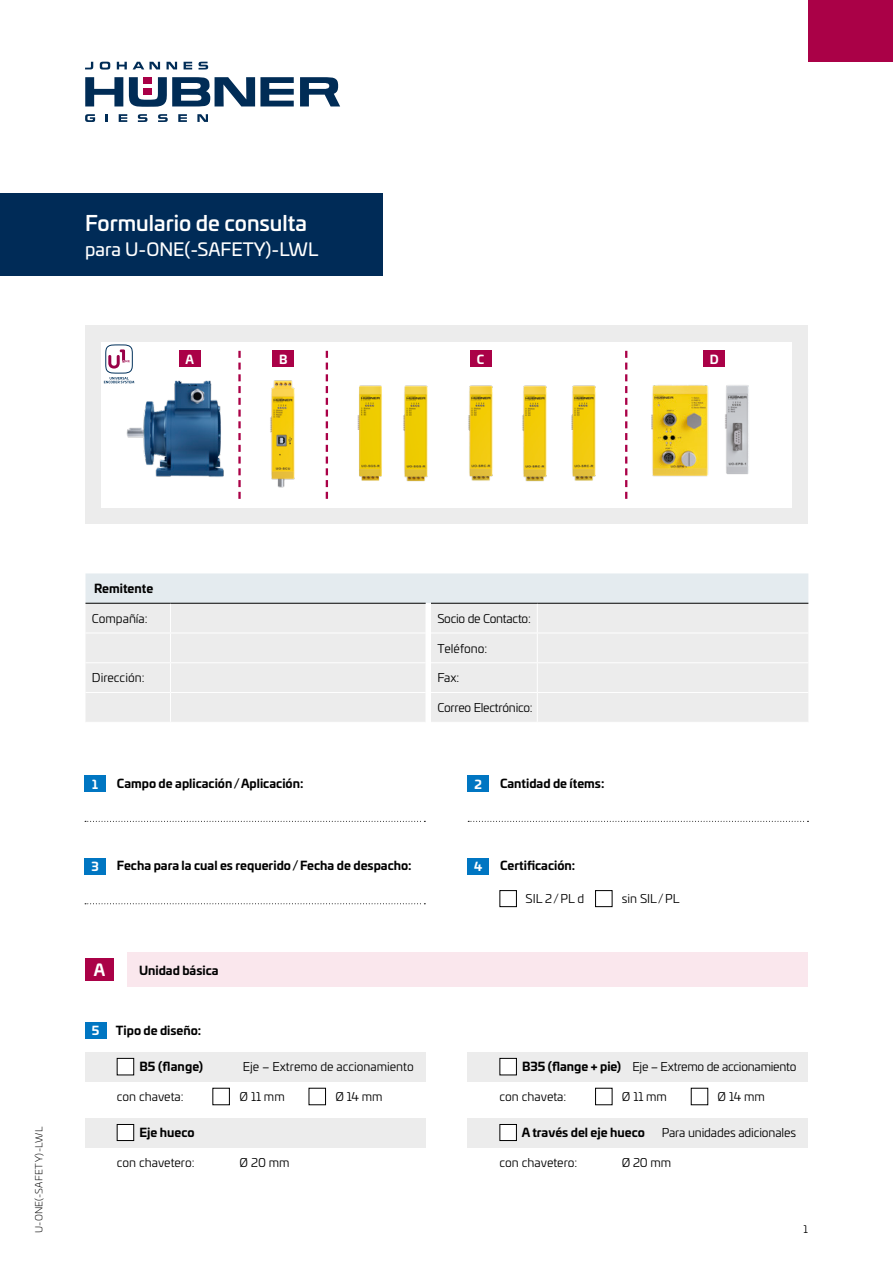
<style>
.page{position:relative;width:893px;height:1263px;background:#fff}
.page>*{position:absolute;margin:0;border:0;box-sizing:border-box;transform-origin:0 0}
.t1{font:500 21px "Univia Pro";color:#fff}
.t2{font:18px "Univia Pro";color:#fff}
.t3{font:700 16.05px "Univia Pro";color:#fff}
.t4{font:12px "Univia Pro";letter-spacing:-.005em;color:#000}
.t5{font:700 12px "Univia Pro";color:#000}
.t6{font:700 12px "Univia Pro";color:#fff}
.t7{font:10.5px "Univia Pro";color:#000}
.t8{font:300 9.75px "Univia Pro";letter-spacing:.03em;color:#000}
</style>
<div class="page">
<svg style="left:85px;top:77px;width:38px;height:29px"></svg>
<svg style="left:300px;top:77px;width:40px;height:29px"></svg>
<svg style="left:129px;top:77px;width:165px;height:30px"></svg>
<svg style="left:100px;top:62px;width:10px;height:8px"></svg>
<svg style="left:117px;top:62px;width:10px;height:7px"></svg>
<svg style="left:133px;top:62px;width:27px;height:7px"></svg>
<svg style="left:167px;top:62px;width:10px;height:7px"></svg>
<svg style="left:184px;top:62px;width:8px;height:7px"></svg>
<svg style="left:199px;top:62px;width:9px;height:8px"></svg>
<svg style="left:85px;top:62px;width:8px;height:7px"></svg>
<div style="left:143px;top:77px;width:9px;height:7px;background:#a90047"></div>
<div style="left:143px;top:88px;width:9px;height:7px;background:#a90047"></div>
<svg style="left:158px;top:114px;width:10px;height:8px"></svg>
<svg style="left:138px;top:114px;width:9px;height:8px"></svg>
<svg style="left:119px;top:114px;width:8px;height:8px"></svg>
<svg style="left:178px;top:114px;width:9px;height:8px"></svg>
<svg style="left:197px;top:114px;width:11px;height:8px"></svg>
<svg style="left:106px;top:114px;width:2px;height:8px"></svg>
<svg style="left:85px;top:114px;width:10px;height:8px"></svg>
<div style="left:808px;top:0;width:85px;height:62px;background:#aa0147"></div>
<div style="left:0;top:193px;width:383px;height:83px;background:#002b57"></div>
<div style="left:85px;top:776px;width:21px;height:16px;background:#0076c2"></div>
<div style="left:85px;top:858px;width:21px;height:16px;background:#0076c2"></div>
<div style="left:468px;top:858px;width:21px;height:16px;background:#0076c2"></div>
<div style="left:468px;top:776px;width:21px;height:16px;background:#0076c2"></div>
<svg style="left:85px;top:821px;width:340px;height:1px"></svg>
<svg style="left:85px;top:903px;width:340px;height:1px"></svg>
<svg style="left:468px;top:821px;width:340px;height:1px"></svg>
<div style="left:85px;top:326px;width:723px;height:198px;background:#ececec"></div>
<div style="left:101px;top:342px;width:691px;height:165px;background:#fff"></div>
<svg style="left:625px;top:351px;width:2px;height:18px"></svg>
<svg style="left:326px;top:351px;width:2px;height:18px"></svg>
<svg style="left:238px;top:351px;width:3px;height:148px"></svg>
<div style="left:179px;top:350px;width:21px;height:17px;background:#aa0147"></div>
<div style="left:273px;top:350px;width:21px;height:17px;background:#aa0147"></div>
<div style="left:470px;top:350px;width:21px;height:17px;background:#aa0147"></div>
<div style="left:704px;top:350px;width:21px;height:17px;background:#aa0147"></div>
<svg style="left:104px;top:344px;width:29px;height:39px"></svg>
<div style="left:500px;top:890px;width:17px;height:17px;border:1px solid #000"></div>
<div style="left:595px;top:890px;width:17px;height:17px;border:1px solid #000"></div>
<div style="left:128px;top:953px;width:680px;height:34px;background:#fae7ed"></div>
<div style="left:85px;top:959px;width:29px;height:22px;background:#aa0147"></div>
<div style="left:85px;top:1022px;width:21px;height:16px;background:#0076c2"></div>
<div style="left:309px;top:1088px;width:17px;height:17px;border:1px solid #000"></div>
<div style="left:213px;top:1088px;width:17px;height:17px;border:1px solid #000"></div>
<div style="left:595px;top:1088px;width:17px;height:17px;border:1px solid #000"></div>
<div style="left:85px;top:1052px;width:340px;height:29px;background:#ececec"></div>
<div style="left:85px;top:1118px;width:340px;height:29px;background:#ececec"></div>
<div style="left:468px;top:1118px;width:340px;height:29px;background:#ececec"></div>
<div style="left:468px;top:1052px;width:340px;height:29px;background:#ececec"></div>
<div style="left:117px;top:1058px;width:17px;height:17px;background:#fff"></div>
<div style="left:117px;top:1058px;width:17px;height:17px;border:1px solid #000"></div>
<div style="left:500px;top:1058px;width:16px;height:17px;background:#fff"></div>
<div style="left:500px;top:1058px;width:17px;height:17px;border:1px solid #000"></div>
<div style="left:117px;top:1124px;width:17px;height:16px;background:#fff"></div>
<div style="left:117px;top:1124px;width:17px;height:17px;border:1px solid #000"></div>
<div style="left:500px;top:1124px;width:16px;height:16px;background:#fff"></div>
<div style="left:500px;top:1124px;width:17px;height:17px;border:1px solid #000"></div>
<div style="left:85px;top:573px;width:723px;height:149px;background:#ececec"></div>
<hr style="left:85px;top:603px;width:86px;height:1px;background:#000">
<hr style="left:171px;top:603px;width:255px;height:1px;background:#000">
<hr style="left:431px;top:603px;width:106px;height:1px;background:#000">
<hr style="left:537px;top:603px;width:271px;height:1px;background:#000">
<img style="left:651px;top:385px;width:38px;height:92px">
<img style="left:689px;top:385px;width:60px;height:92px">
<img style="left:238px;top:372px;width:57px;height:124px">
<img style="left:325px;top:369px;width:42px;height:130px">
<img style="left:367px;top:385px;width:61px;height:97px">
<img style="left:468px;top:385px;width:18px;height:96px">
<img style="left:486px;top:385px;width:48px;height:97px">
<img style="left:534px;top:369px;width:94px;height:130px">
<img style="left:119px;top:372px;width:121px;height:122px">
<h1 class="t1" style="left:85px;top:207px;width:223px">Formulario de consulta</h1>
<h2 class="t2" style="left:85px;top:235px;width:235px">para U-ONE(-SAFETY)-LWL</h2>
<p class="t6" style="left:186px;top:349px;width:10px">A</p>
<p class="t6" style="left:279px;top:349px;width:10px">B</p>
<p class="t6" style="left:477px;top:349px;width:9px">C</p>
<p class="t6" style="left:710px;top:349px;width:10px">D</p>
<p class="t8" style="left:32px;top:1233px;width:108px;rotate:-90deg">U-ONE(-SAFETY)-LWL</p>
<p class="t5" style="left:94px;top:579px;width:61px">Remitente</p>
<p class="t4" style="left:92px;top:610px;width:57px">Compañía:</p>
<p class="t4" style="left:437px;top:610px;width:95px">Socio de Contacto:</p>
<p class="t4" style="left:437px;top:639px;width:51px">Teléfono:</p>
<p class="t4" style="left:92px;top:669px;width:54px">Dirección:</p>
<p class="t4" style="left:437px;top:669px;width:23px">Fax:</p>
<p class="t4" style="left:437px;top:699px;width:97px">Correo Electrónico:</p>
<p class="t5" style="left:117px;top:774px;width:188px">Campo de aplicación/Aplicación:</p>
<p class="t6" style="left:92px;top:774px;width:7px">1</p>
<p class="t5" style="left:500px;top:774px;width:106px">Cantidad de ítems:</p>
<p class="t6" style="left:475px;top:774px;width:9px">2</p>
<p class="t5" style="left:117px;top:856px;width:296px">Fecha para la cual es requerido/Fecha de despacho:</p>
<p class="t5" style="left:500px;top:856px;width:77px">Certificación:</p>
<p class="t6" style="left:92px;top:857px;width:9px">3</p>
<p class="t6" style="left:474px;top:857px;width:10px">4</p>
<p class="t4" style="left:526px;top:890px;width:60px">SIL 2/PL d</p>
<p class="t4" style="left:622px;top:890px;width:59px">sin SIL/PL</p>
<h3 class="t3" style="left:94px;top:957px;width:13px">A</h3>
<p class="t5" style="left:139px;top:961px;width:81px">Unidad básica</p>
<p class="t6" style="left:92px;top:1021px;width:9px">5</p>
<p class="t5" style="left:116px;top:1021px;width:87px">Tipo de diseño:</p>
<p class="t5" style="left:139px;top:1057px;width:65px">B5 (flange)</p>
<p class="t5" style="left:522px;top:1057px;width:101px">B35 (flange + pie)</p>
<p class="t4" style="left:243px;top:1058px;width:172px">Eje – Extremo de accionamiento</p>
<p class="t4" style="left:632px;top:1058px;width:166px">Eje – Extremo de accionamiento</p>
<p class="t4" style="left:117px;top:1088px;width:68px">con chaveta:</p>
<p class="t4" style="left:240px;top:1088px;width:47px">Ø 11 mm</p>
<p class="t4" style="left:718px;top:1088px;width:49px">Ø 14 mm</p>
<p class="t4" style="left:335px;top:1088px;width:49px">Ø 14 mm</p>
<p class="t4" style="left:500px;top:1088px;width:68px">con chaveta:</p>
<p class="t4" style="left:622px;top:1088px;width:47px">Ø 11 mm</p>
<p class="t5" style="left:139px;top:1123px;width:57px">Eje hueco</p>
<p class="t5" style="left:522px;top:1123px;width:125px">A través del eje hueco</p>
<p class="t4" style="left:662px;top:1124px;width:136px">Para unidades adicionales</p>
<p class="t4" style="left:240px;top:1154px;width:52px">Ø 20 mm</p>
<p class="t4" style="left:622px;top:1154px;width:51px">Ø 20 mm</p>
<p class="t4" style="left:117px;top:1154px;width:79px">con chavetero:</p>
<p class="t4" style="left:500px;top:1154px;width:79px">con chavetero:</p>
<p class="t7" style="left:803px;top:1222px;width:6px">1</p>
</div>
